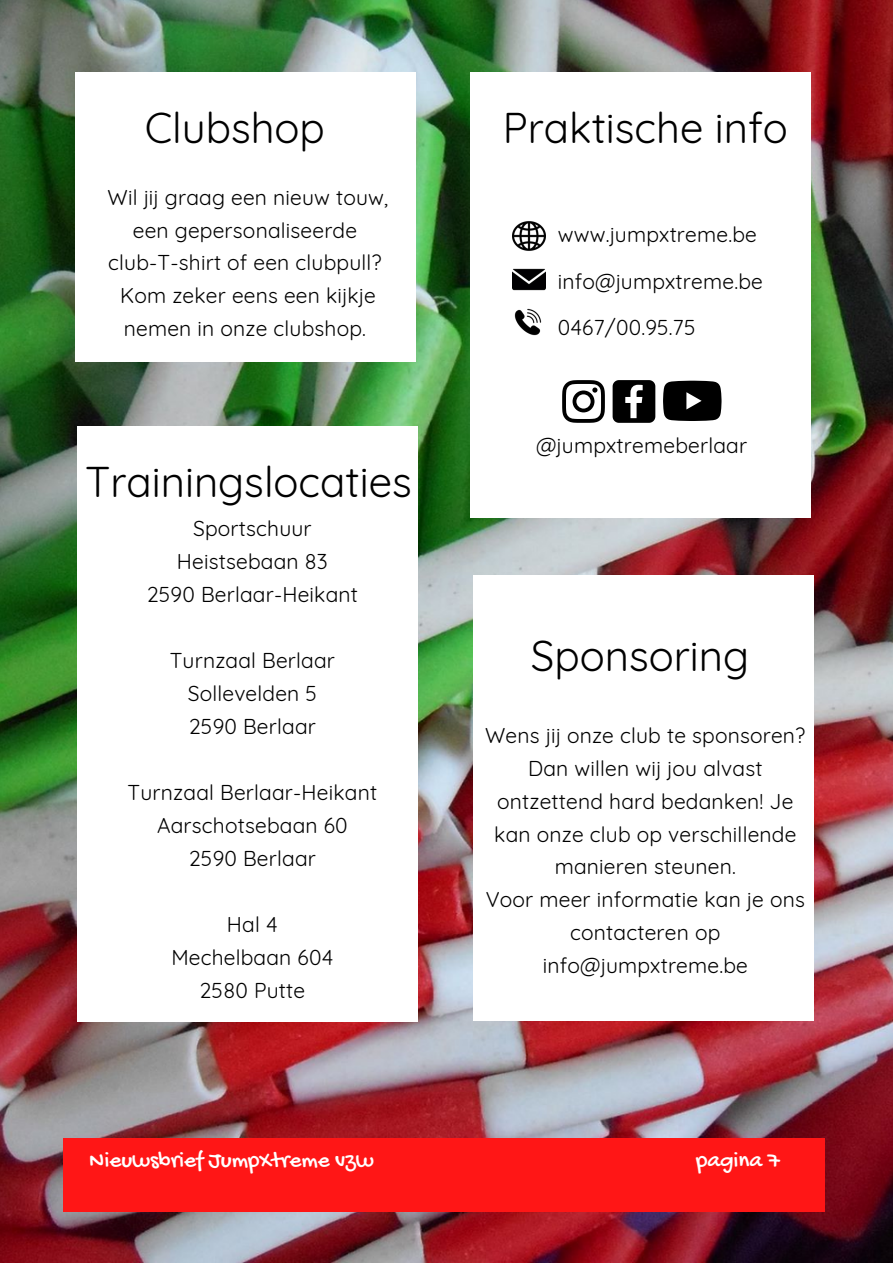
<style>
.page{position:relative;width:893px;height:1264px;background:#fff}
.page>*{position:absolute;margin:0;border:0;box-sizing:border-box;transform-origin:0 0}
.t1{font:42px "Quicksand";color:#000}
.t2{font:23.1px "Gochi Hand";color:#fff}
.t3{font:21px/32.8px "Quicksand";letter-spacing:.01em;color:#000;text-align:center}
</style>
<div class="page">
<img style="left:0;top:0;width:892px;height:1262px">
<div style="left:474px;top:575px;width:339px;height:446px;background:#fff"></div>
<div style="left:75px;top:72px;width:340px;height:289px;background:#fff"></div>
<div style="left:77px;top:426px;width:340px;height:595px;background:#fff"></div>
<div style="left:470px;top:72px;width:340px;height:445px;background:#fff"></div>
<img style="left:513px;top:221px;width:32px;height:30px">
<img style="left:513px;top:268px;width:32px;height:23px">
<img style="left:514px;top:308px;width:28px;height:28px">
<svg style="left:562px;top:380px;width:43px;height:43px"></svg>
<svg style="left:612px;top:380px;width:43px;height:43px"></svg>
<svg style="left:663px;top:380px;width:58px;height:41px"></svg>
<div style="left:777px;top:1138px;width:47px;height:73px;background:#ff1616"></div>
<div style="left:110px;top:1138px;width:667px;height:73px;background:#ff1616"></div>
<div style="left:63px;top:1138px;width:47px;height:73px;background:#ff1616"></div>
<p class="t1" style="left:145px;top:101px;width:181px">Clubshop</p>
<p class="t3" style="left:107px;top:180px;width:282px">Wil jij graag een nieuw touw, een gepersonaliseerde</p>
<p class="t3" style="left:108px;top:246px;width:275px">club-T-shirt of een clubpull?</p>
<p class="t3" style="left:120px;top:279px;width:257px;text-align:left">Kom zeker eens een kijkje nemen in onze clubshop.</p>
<p class="t1" style="left:85px;top:455px;width:328px">Trainingslocaties</p>
<p class="t3" style="left:193px;top:512px;width:120px">Sportschuur</p>
<p class="t3" style="left:177px;top:545px;width:152px">Heistsebaan 83</p>
<p class="t3" style="left:147px;top:578px;width:213px">2590 Berlaar-Heikant</p>
<p class="t3" style="left:170px;top:644px;width:167px">Turnzaal Berlaar</p>
<p class="t3" style="left:188px;top:677px;width:131px">Sollevelden 5</p>
<p class="t3" style="left:189px;top:710px;width:128px">2590 Berlaar</p>
<p class="t3" style="left:128px;top:775px;width:251px">Turnzaal Berlaar-Heikant</p>
<p class="t3" style="left:157px;top:808px;width:192px">Aarschotsebaan 60</p>
<p class="t3" style="left:189px;top:841px;width:128px">2590 Berlaar</p>
<p class="t3" style="left:227px;top:907px;width:52px">Hal 4</p>
<p class="t3" style="left:171px;top:940px;width:163px">Mechelbaan 604</p>
<p class="t3" style="left:199px;top:973px;width:107px">2580 Putte</p>
<p class="t1" style="left:502px;top:101px;width:286px">Praktische info</p>
<p class="t3" style="left:557px;top:218px;width:201px">www.jumpxtreme.be</p>
<p class="t3" style="left:557px;top:264px;width:207px">info@jumpxtreme.be</p>
<p class="t3" style="left:557px;top:310px;width:139px">0467/00.95.75</p>
<p class="t3" style="left:536px;top:428px;width:213px">@jumpxtremeberlaar</p>
<p class="t1" style="left:531px;top:629px;width:220px">Sponsoring</p>
<p class="t3" style="left:485px;top:718px;width:322px">Wens jij onze club te sponsoren?<br>Dan willen wij jou alvast ontzettend hard bedanken! Je kan onze club op verschillende manieren steunen.</p>
<p class="t3" style="left:485px;top:882px;width:320px">Voor meer informatie kan je ons contacteren op</p>
<p class="t3" style="left:542px;top:948px;width:206px">info@jumpxtreme.be</p>
<p class="t2" style="left:89px;top:1147px;width:286px">Nieuwsbrief JumpXtreme vzw</p>
<p class="t2" style="left:696px;top:1147px;width:85px">pagina 7</p>
</div>
